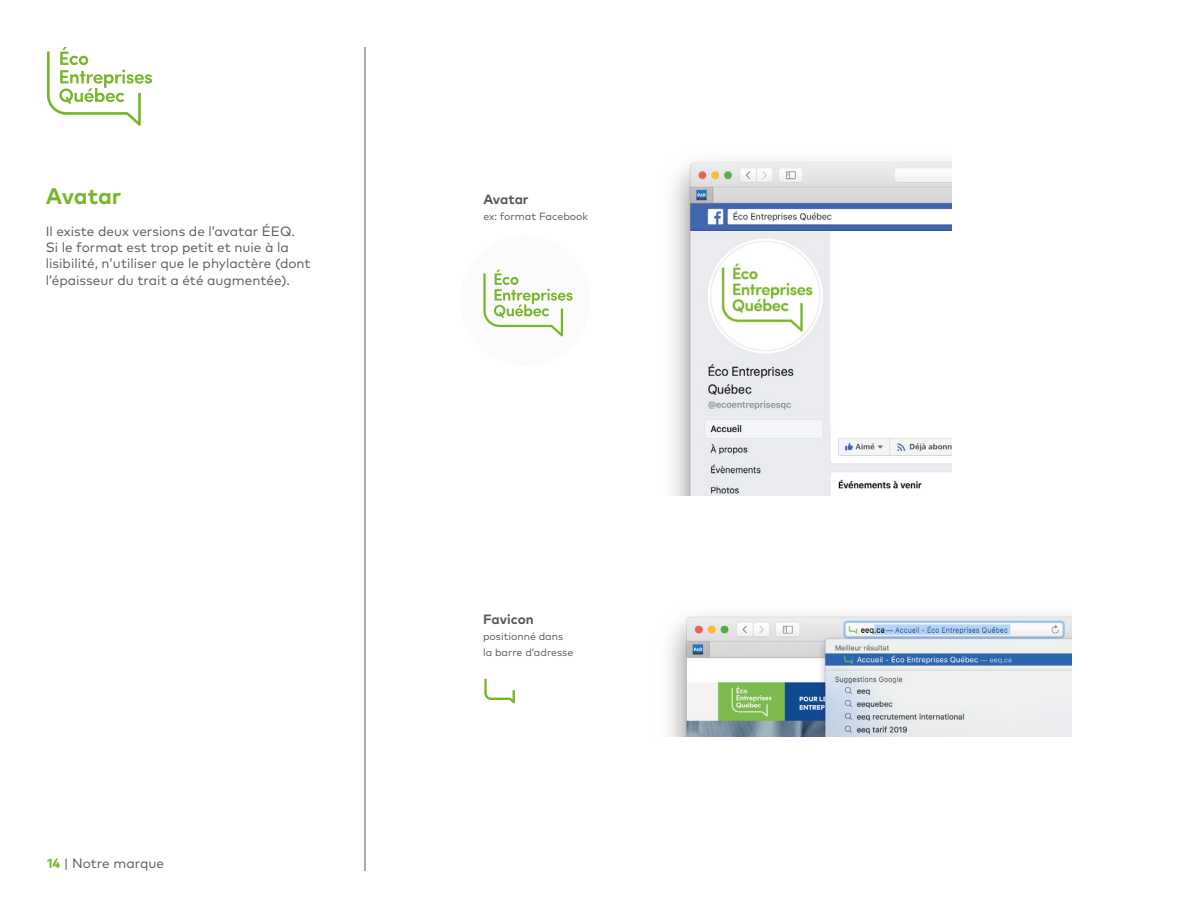
<style>
.page{position:relative;width:1188px;height:918px;background:#fff}
.page>*{position:absolute;margin:0;border:0;box-sizing:border-box;transform-origin:0 0}
.t1{font:700 22.5px "Mark Pro";letter-spacing:-.005em;color:#77b52a}
.t2{font:13.5px/16.2px "Mark Pro";color:#575756}
.t3{font:700 13.5px "Mark Pro";color:#575756}
.t4{font:10.5px/16.2px "Mark Pro";color:#575756}
.s1{font-weight:700;color:#77b52a}
</style>
<div class="page">
<div style="left:460px;top:236px;width:130px;height:130px;background:#fbfbfb;border-radius:50%"></div>
<svg style="left:47px;top:47px;width:105px;height:79px"></svg>
<hr style="left:365px;top:47px;width:1px;height:824px;background:#575756">
<svg style="left:484px;top:678px;width:31px;height:26px"></svg>
<svg style="left:483px;top:270px;width:90px;height:66px"></svg>
<img style="left:672px;top:160px;width:279px;height:335px">
<img style="left:669px;top:615px;width:403px;height:122px">
<h1 class="t1" style="left:46px;top:179px;width:77px">Avatar</h1>
<p class="t2" style="left:46px;top:222px;width:266px">Il existe deux versions de l’avatar ÉEQ.<br>Si le format est trop petit et nuie à la lisibilité, n’utiliser que le phylactère (dont l’épaisseur du trait a été augmentée).</p>
<p class="t2" style="left:47px;top:854px;width:119px"><span class="s1">14</span> | Notre marque</p>
<p class="t3" style="left:483px;top:189px;width:47px">Avatar</p>
<p class="t4" style="left:483px;top:207px;width:106px">ex: format Facebook</p>
<p class="t3" style="left:483px;top:609px;width:52px">Favicon</p>
<p class="t4" style="left:483px;top:627px;width:92px">positionné dans la barre d’adresse</p>
</div>
